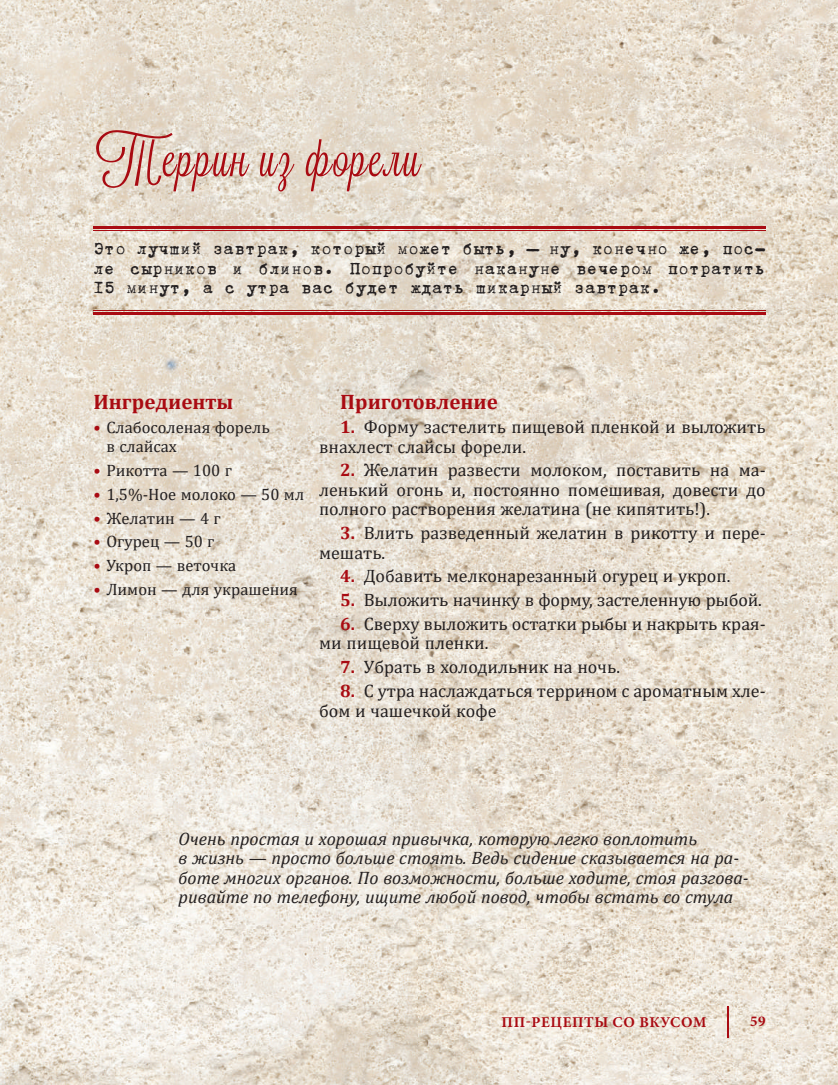
<style>
.page{position:relative;width:838px;height:1085px;background:#fff}
.page>*{position:absolute;margin:0;border:0;box-sizing:border-box;transform-origin:0 0}
.t1{font:51px "Lavanderia C";letter-spacing:.03em;color:#a90b12}
.t2{font:700 21px "Cambria";color:#a90b12}
.t3{font:19.5px/19.5px "Trixie C";letter-spacing:.01em;color:#231f20;text-align:justify}
.t4{font:18px/19.5px "Cambria";color:#231f20}
.t5{font:italic 18px/19.5px "Cambria";color:#231f20}
.t6{font:16.5px/19.5px "Cambria";color:#231f20}
.t7{font:700 15px "Minion Pro";letter-spacing:.04em;color:#a90b12}
.s1{color:#a90b12}
.s2{font-weight:700;color:#a90b12}
</style>
<div class="page">
<img style="left:0;top:0;width:838px;height:1084px">
<hr style="left:94px;top:226px;width:671px;height:2px;background:#a90b12">
<hr style="left:94px;top:230px;width:671px;height:1px;background:#a90b12">
<hr style="left:94px;top:310px;width:671px;height:1px;background:#a90b12">
<hr style="left:94px;top:312px;width:671px;height:3px;background:#a90b12">
<hr style="left:727px;top:1005px;width:2px;height:31px;background:#a90b12">
<h1 class="t1" style="left:94px;top:129px;width:329px">Террин из форели</h1>
<p class="t3" style="left:94px;top:237px;width:673px">Это лучший завтрак, который может быть, — ну, конечно же, пос&shy;ле сырников и блинов. Попробуйте накануне вечером потратить 15 минут, а с утра вас будет ждать шикарный завтрак.</p>
<p class="t2" style="left:94px;top:387px;width:141px">Ингредиенты</p>
<p class="t6" style="left:106px;top:417px;width:165px;text-indent:-13px"><span class="s1">•</span> Слабосоленая форель в слайсах</p>
<p class="t6" style="left:94px;top:460px;width:140px"><span class="s1">•</span> Рикотта — 100 г</p>
<p class="t6" style="left:94px;top:484px;width:212px"><span class="s1">•</span> 1,5%-Ное молоко — 50 мл</p>
<p class="t6" style="left:94px;top:508px;width:129px"><span class="s1">•</span> Желатин — 4 г</p>
<p class="t6" style="left:94px;top:532px;width:123px"><span class="s1">•</span> Огурец — 50 г</p>
<p class="t6" style="left:94px;top:555px;width:144px"><span class="s1">•</span> Укроп — веточка</p>
<p class="t6" style="left:94px;top:579px;width:206px"><span class="s1">•</span> Лимон — для украшения</p>
<p class="t2" style="left:340px;top:387px;width:159px">Приготовление</p>
<p class="t4" style="left:319px;top:417px;width:448px;text-indent:21px"><span class="s2">1.</span> Форму застелить пищевой пленкой и выложить внахлест слайсы форели.</p>
<p class="t4" style="left:319px;top:460px;width:448px;text-align:justify;text-indent:21px"><span class="s2">2.</span> Желатин развести молоком, поставить на ма&shy;ленький огонь и, постоянно помешивая, довести до полного растворения желатина (не кипятить!).</p>
<p class="t4" style="left:319px;top:523px;width:448px;text-indent:21px"><span class="s2">3.</span> Влить разведенный желатин в рикотту и пере&shy;мешать.</p>
<p class="t4" style="left:340px;top:566px;width:391px"><span class="s2">4.</span> Добавить мелконарезанный огурец и укроп.</p>
<p class="t4" style="left:340px;top:590px;width:423px"><span class="s2">5.</span> Выложить начинку в форму, застеленную рыбой.</p>
<p class="t4" style="left:319px;top:614px;width:448px;text-indent:21px"><span class="s2">6.</span> Сверху выложить остатки рыбы и накрыть края&shy;ми пищевой пленки.</p>
<p class="t4" style="left:340px;top:657px;width:281px"><span class="s2">7.</span> Убрать в холодильник на ночь.</p>
<p class="t4" style="left:319px;top:681px;width:448px;text-indent:21px"><span class="s2">8.</span> С утра наслаждаться террином с ароматным хле&shy;бом и чашечкой кофе</p>
<p class="t5" style="left:179px;top:828px;width:571px">Очень простая и хорошая привычка, которую легко воплотить<br>в жизнь — просто больше стоять. Ведь сидение сказывается на ра&shy;боте многих органов. По возможности, больше ходите, стоя разгова&shy;ривайте по телефону, ищите любой повод, чтобы встать со стула</p>
<p class="t7" style="left:501px;top:1011px;width:206px">ПП-рецеПты со вкусом</p>
<p class="t7" style="left:750px;top:1010px;width:17px">59</p>
</div>
